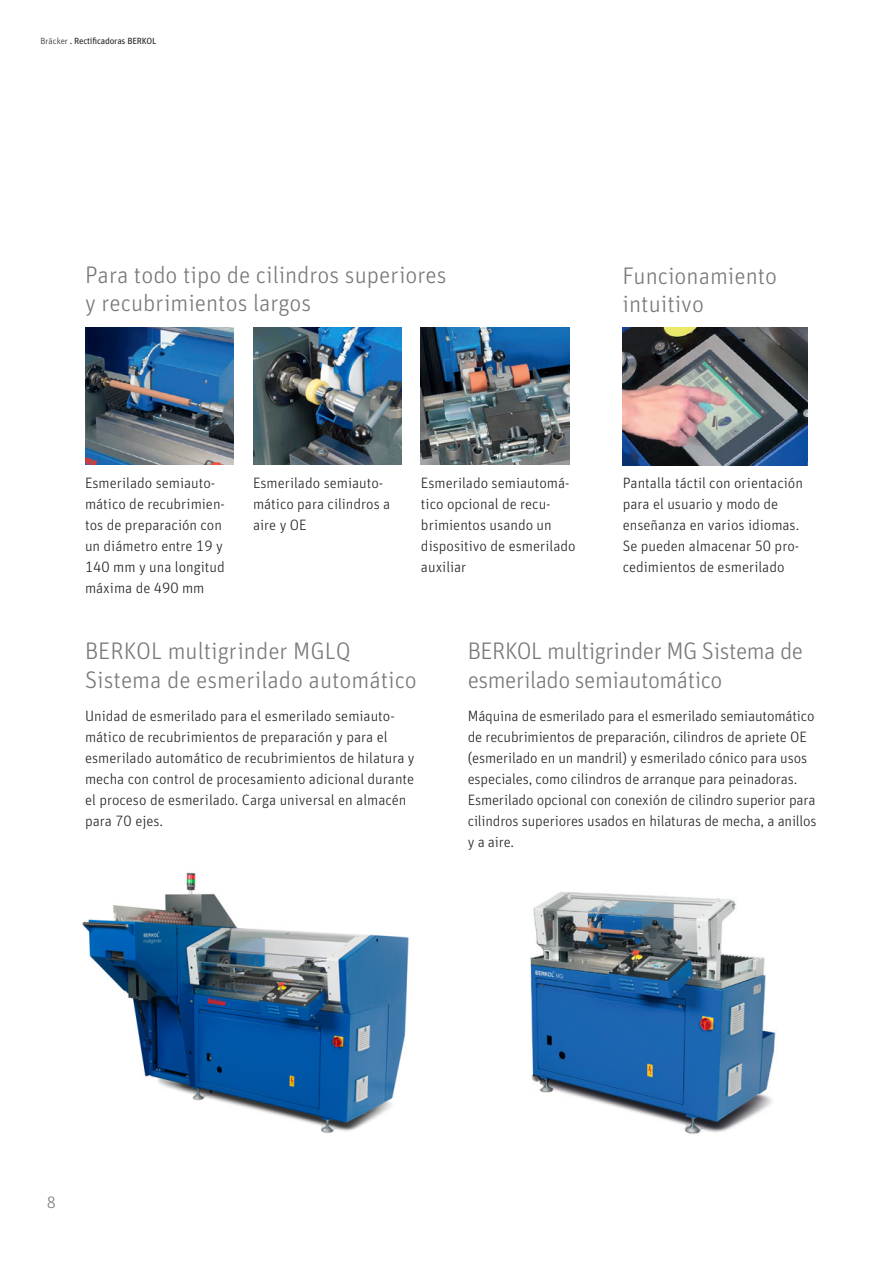
<style>
.page{position:relative;width:893px;height:1263px;background:#fff}
.page>*{position:absolute;margin:0;border:0;box-sizing:border-box;transform-origin:0 0}
.t1{font:300 24px/28.5px "Unit Pro";color:#76787b}
.t2{font:300 24px/28.5px "Unit Pro";letter-spacing:-.02em;color:#76787b}
.t3{font:300 16.5px "Unit Pro";color:#76787b}
.t4{font:300 15px/21px "Unit Pro";color:#231f20}
.t5{font:9px "Unit Pro";letter-spacing:-.02em;color:#231f20}
.s1{font-weight:300}
</style>
<div class="page">
<img style="left:82px;top:872px;width:327px;height:261px">
<img style="left:530px;top:892px;width:247px;height:242px">
<img style="left:623px;top:327px;width:185px;height:139px">
<img style="left:85px;top:327px;width:149px;height:138px">
<img style="left:421px;top:327px;width:149px;height:138px">
<img style="left:253px;top:327px;width:149px;height:138px">
<p class="t5" style="left:41px;top:34px;width:117px"><span class="s1">Bräcker</span> . Rectificadoras BERKOL</p>
<h1 class="t1" style="left:85px;top:259px;width:363px">Para todo tipo de cilindros superiores y recubrimientos largos</h1>
<h1 class="t1" style="left:623px;top:260px;width:156px">Funcionamiento intuitivo</h1>
<p class="t4" style="left:85px;top:472px;width:141px">Esmerilado semiauto&shy;mático de recubrimien&shy;tos de preparación con un diámetro entre 19 y<br>140 mm y una longitud máxima de 490 mm</p>
<p class="t4" style="left:421px;top:472px;width:156px">Esmerilado semiautomá&shy;tico opcional de recu&shy;brimientos usando un dispositivo de esmerilado auxiliar</p>
<p class="t4" style="left:253px;top:472px;width:139px">Esmerilado semiauto&shy;mático para cilindros a aire y OE</p>
<p class="t4" style="left:623px;top:472px;width:182px">Pantalla táctil con orientación para el usuario y modo de enseñanza en varios idiomas.<br>Se pueden almacenar 50 pro&shy;cedimientos de esmerilado</p>
<h1 class="t1" style="left:85px;top:635px;width:333px">BERKOL multigrinder MGLQ<br>Sistema de esmerilado automático</h1>
<p class="t4" style="left:85px;top:705px;width:331px">Unidad de esmerilado para el esmerilado semiauto&shy;mático de recubrimientos de preparación y para el esmerilado automático de recubrimientos de hilatura y mecha con control de procesamiento adicional durante el proceso de esmerilado. Carga universal en almacén para 70 ejes.</p>
<h1 class="t2" style="left:468px;top:635px;width:337px">BERKOL multigrinder MG Sistema de esmerilado semiautomático</h1>
<p class="t4" style="left:468px;top:705px;width:350px">Máquina de esmerilado para el esmerilado semiautomático de recubrimientos de preparación, cilindros de apriete OE (esmerilado en un mandril) y esmerilado cónico para usos especiales, como cilindros de arranque para peinadoras.<br>Esmerilado opcional con conexión de cilindro superior para cilindros superiores usados en hilaturas de mecha, a anillos y a aire.</p>
<p class="t3" style="left:46px;top:1191px;width:11px">8</p>
</div>
